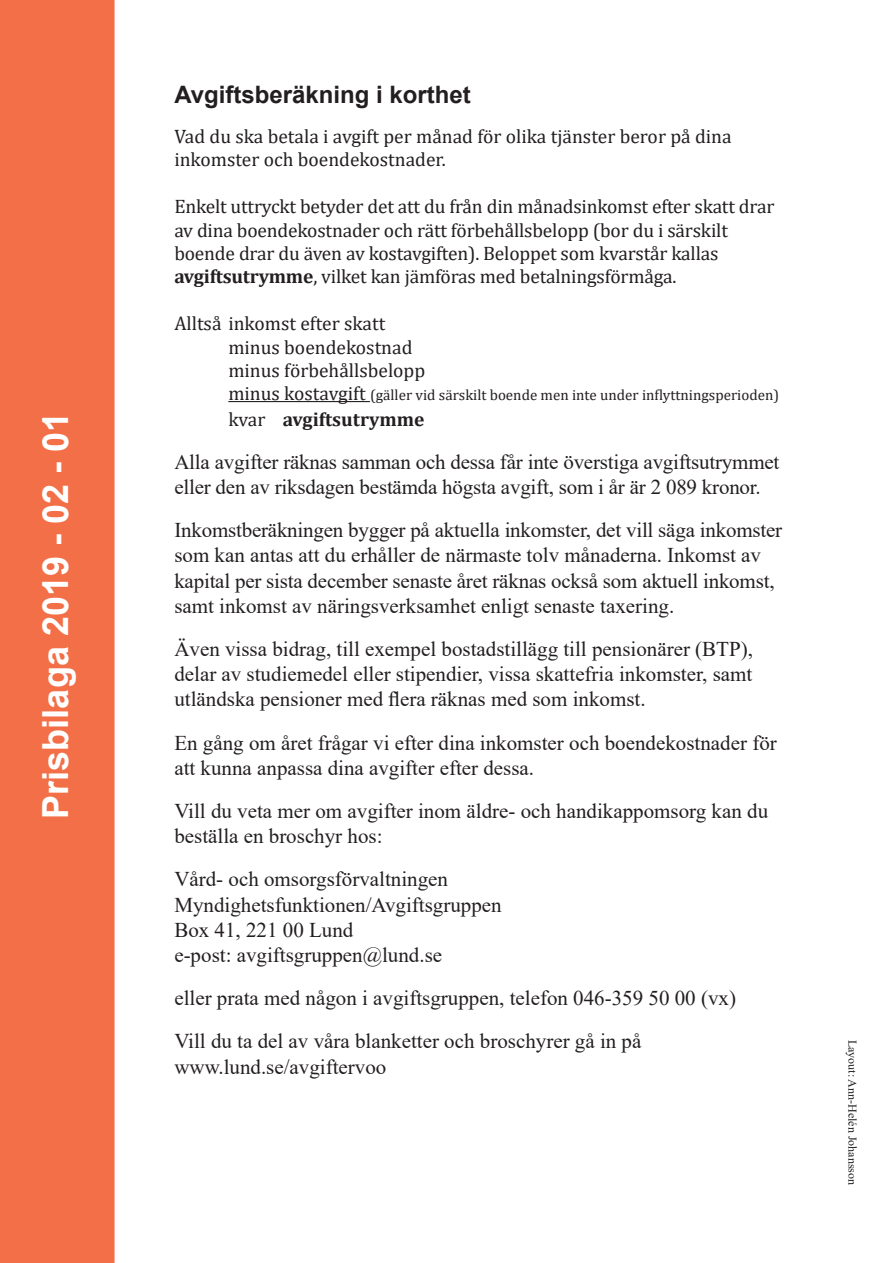
<style>
.page{position:relative;width:893px;height:1263px;background:#fff}
.page>*{position:absolute;margin:0;border:0;box-sizing:border-box;transform-origin:0 0}
.t1{font:700 36px "Arial";color:#fff}
.t2{font:700 24px "Arial";color:#231f20}
.t3{font:21px/25.2px "Times New Roman";color:#231f20}
.t4{font:19.5px/23.4px "Cambria";letter-spacing:-.01em;color:#231f20}
.t5{font:700 19.5px "Cambria";color:#231f20}
.t6{font:15px "Cambria";color:#231f20}
.t7{font:12px "Times New Roman";color:#231f20}
.s1{font-weight:700}
.s2{font-size:19.5px}
.s3{font-weight:400}
</style>
<div class="page">
<div style="left:0;top:0;width:115px;height:1263px;background:#f36f47"></div>
<hr style="left:228px;top:401px;width:142px;height:1px;background:#231f20">
<h1 class="t1" style="left:30px;top:818px;width:408px;rotate:-90deg">Prisbilaga 2019 - 02 - 01</h1>
<p class="t2" style="left:174px;top:77px;width:298px">Avgiftsberäkning i korthet</p>
<p class="t4" style="left:174px;top:125px;width:559px">Vad du ska betala i avgift per månad för olika tjänster beror på dina</p>
<p class="t4" style="left:174px;top:148px;width:273px">inkomster och boendekostnader.</p>
<p class="t4" style="left:174px;top:195px;width:602px">Enkelt uttryckt betyder det att du från din månadsinkomst efter skatt drar av dina boendekostnader och rätt förbehållsbelopp (bor du i särskilt</p>
<p class="t4" style="left:174px;top:242px;width:546px">boende drar du även av kostavgiften). Beloppet som kvarstår kallas</p>
<p class="t4" style="left:174px;top:265px;width:503px"><span class="s1">avgiftsutrymme</span>, vilket kan jämföras med betalningsförmåga.</p>
<p class="t4" style="left:174px;top:312px;width:212px">Alltså inkomst efter skatt</p>
<p class="t4" style="left:228px;top:335px;width:186px">minus boendekostnad</p>
<p class="t4" style="left:228px;top:359px;width:198px">minus förbehållsbelopp</p>
<p class="t6" style="left:228px;top:386px;width:552px"><span class="s2">minus kostavgift</span> (gäller vid särskilt boende men inte under inflyttningsperioden)</p>
<p class="t5" style="left:228px;top:405px;width:198px"><span class="s3">kvar</span> avgiftsutrymme</p>
<p class="t3" style="left:174px;top:448px;width:607px">Alla avgifter räknas samman och dessa får inte överstiga avgiftsutrymmet eller den av riksdagen bestämda högsta avgift, som i år är 2 089 kronor.</p>
<p class="t3" style="left:174px;top:517px;width:609px">Inkomstberäkningen bygger på aktuella inkomster, det vill säga inkomster som kan antas att du erhåller de närmaste tolv månaderna. Inkomst av kapital per sista december senaste året räknas också som aktuell inkomst, samt inkomst av näringsverksamhet enligt senaste taxering.</p>
<p class="t3" style="left:174px;top:636px;width:580px;text-align:justify">Även vissa bidrag, till exempel bostadstillägg till pensionärer (BTP), delar av studiemedel eller stipendier, vissa skattefria inkomster, samt utländska pensioner med flera räknas med som inkomst.</p>
<p class="t3" style="left:174px;top:729px;width:604px">En gång om året frågar vi efter dina inkomster och boendekostnader för att kunna anpassa dina avgifter efter dessa.</p>
<p class="t3" style="left:174px;top:798px;width:595px">Vill du veta mer om avgifter inom äldre- och handikappomsorg kan du beställa en broschyr hos:</p>
<p class="t3" style="left:174px;top:866px;width:275px">Vård- och omsorgsförvaltningen</p>
<p class="t3" style="left:174px;top:891px;width:329px">Myndighetsfunktionen/Avgiftsgruppen</p>
<p class="t3" style="left:174px;top:916px;width:181px">Box 41, 221 00 Lund</p>
<p class="t3" style="left:174px;top:942px;width:269px">e-post: avgiftsgruppen@lund.se</p>
<p class="t3" style="left:174px;top:985px;width:563px">eller prata med någon i avgiftsgruppen, telefon 046-359 50 00 (vx)</p>
<p class="t3" style="left:174px;top:1028px;width:469px">Vill du ta del av våra blanketter och broschyrer gå in på www.lund.se/avgiftervoo</p>
<p class="t7" style="left:861px;top:1040px;width:147px;rotate:90deg">Layout: Ann-Helén Johansson</p>
</div>
